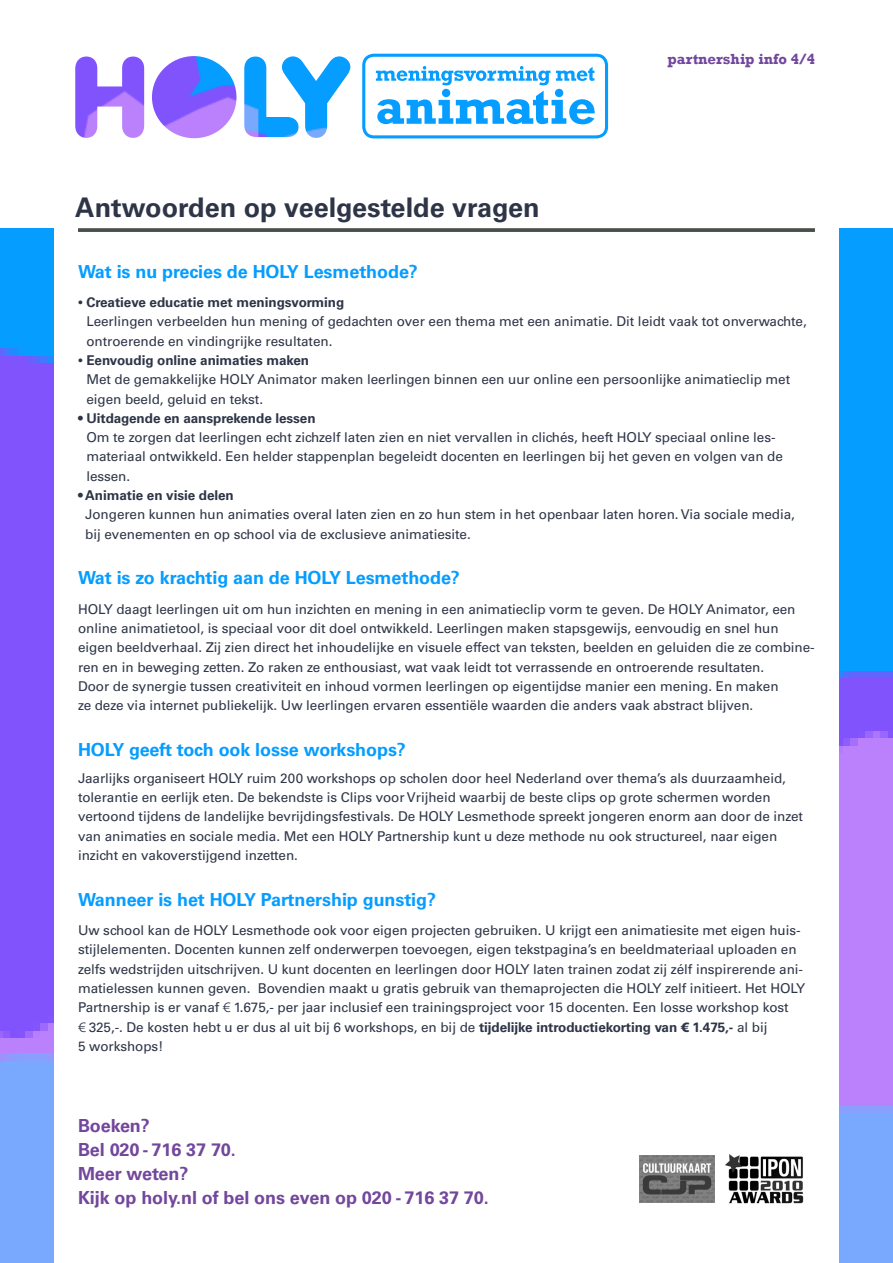
<style>
.page{position:relative;width:893px;height:1263px;background:#fff}
.page>*{position:absolute;margin:0;border:0;box-sizing:border-box;transform-origin:0 0}
.t1{font:700 27px "Univers";color:#2e3547}
.t2{font:700 18px "Univers";letter-spacing:-.005em;color:#059dff}
.t3{font:700 18px "Univers";letter-spacing:-.005em;color:#72479c}
.t4{font:700 15px "Rockwell";color:#72479c}
.t5{font:13.5px/19.2px "Univers";letter-spacing:-.005em;color:#2e3547}
.s1{font-family:"Rockwell";font-weight:700}
.s2{font-weight:700}
.s3{font-family:"Linotype Euro Font Ato F"}
</style>
<div class="page">
<img style="left:0;top:228px;width:893px;height:1035px">
<div style="left:54px;top:27px;width:785px;height:1236px;background:#fff"></div>
<img style="left:640px;top:1155px;width:74px;height:48px">
<img style="left:725px;top:1154px;width:79px;height:50px">
<svg style="left:78px;top:228px;width:737px;height:4px;background:#535953"></svg>
<img style="left:362px;top:54px;width:246px;height:84px">
<img style="left:75px;top:56px;width:275px;height:82px">
<p class="t1" style="left:75px;top:192px;width:466px">Antwoorden op veelgestelde vragen</p>
<p class="t4" style="left:668px;top:50px;width:149px">partnership info 4/4</p>
<p class="t2" style="left:78px;top:261px;width:341px">Wat is nu precies de HOLY Lesmethode?</p>
<p class="t5" style="left:86px;top:293px;width:722px;text-indent:-8px"><span class="s1">•</span> <span class="s2">Creatieve educatie met meningsvorming<br></span>Leerlingen verbeelden hun mening of gedachten over een thema met een animatie. Dit leidt vaak tot onverwachte, ontroerende en vindingrijke resultaten.</p>
<p class="t5" style="left:86px;top:351px;width:705px;text-indent:-8px"><span class="s1">•</span> <span class="s2">Eenvoudig online animaties maken<br></span>Met de gemakkelijke HOLY Animator maken leerlingen binnen een uur online een persoonlijke animatieclip met eigen beeld, geluid en tekst.</p>
<p class="t5" style="left:86px;top:409px;width:698px;text-indent:-8px"><span class="s2">• Uitdagende en aansprekende lessen<br></span>Om te zorgen dat leerlingen echt zichzelf laten zien en niet vervallen in clichés, heeft HOLY speciaal online les&shy;materiaal ontwikkeld. Een helder stappenplan begeleidt docenten en leerlingen bij het geven en volgen van de lessen.</p>
<p class="t5" style="left:85px;top:486px;width:711px;text-indent:-7px"><span class="s2">• Animatie en visie delen<br></span>Jongeren kunnen hun animaties overal laten zien en zo hun stem in het openbaar laten horen. Via sociale media, bij evenementen en op school via de exclusieve animatiesite.</p>
<p class="t2" style="left:78px;top:567px;width:383px">Wat is zo krachtig aan de HOLY Lesmethode?</p>
<p class="t5" style="left:78px;top:600px;width:738px">HOLY daagt leerlingen uit om hun inzichten en mening in een animatieclip vorm te geven. De HOLY Animator, een online animatietool, is speciaal voor dit doel ontwikkeld. Leerlingen maken stapsgewijs, eenvoudig en snel hun eigen beeldverhaal. Zij zien direct het inhoudelijke en visuele effect van teksten, beelden en geluiden die ze combine&shy;ren en in beweging zetten. Zo raken ze enthousiast, wat vaak leidt tot verrassende en ontroerende resultaten.<br>Door de synergie tussen creativiteit en inhoud vormen leerlingen op eigentijdse manier een mening. En maken<br>ze deze via internet publiekelijk. Uw leerlingen ervaren essentiële waarden die anders vaak abstract blijven.</p>
<p class="t2" style="left:78px;top:739px;width:329px">HOLY geeft toch ook losse workshops?</p>
<p class="t5" style="left:78px;top:768px;width:726px">Jaarlijks organiseert HOLY ruim 200 workshops op scholen door heel Nederland over thema’s als duurzaamheid, tolerantie en eerlijk eten. De bekendste is Clips voor Vrijheid waarbij de beste clips op grote schermen worden vertoond tijdens de landelijke bevrijdingsfestivals. De HOLY Lesmethode spreekt jongeren enorm aan door de inzet van animaties en sociale media. Met een HOLY Partnership kunt u deze methode nu ook structureel, naar eigen inzicht en vakoverstijgend inzetten.</p>
<p class="t2" style="left:78px;top:889px;width:360px">Wanneer is het HOLY Partnership gunstig?</p>
<p class="t5" style="left:78px;top:921px;width:728px">Uw school kan de HOLY Lesmethode ook voor eigen projecten gebruiken. U krijgt een animatiesite met eigen huis&shy;stijlelementen. Docenten kunnen zelf onderwerpen toevoegen, eigen tekstpagina’s en beeldmateriaal uploaden en zelfs wedstrijden uitschrijven. U kunt docenten en leerlingen door HOLY laten trainen zodat zij zélf inspirerende ani&shy;matielessen kunnen geven. Bovendien maakt u gratis gebruik van themaprojecten die HOLY zelf initieert. Het HOLY Partnership is er vanaf <span class="s3">1</span> 1.675,- per jaar inclusief een trainingsproject voor 15 docenten. Een losse workshop kost<br><span class="s3">1</span> 325,-. De kosten hebt u er dus al uit bij 6 workshops, en bij de <span class="s2">tijdelijke introductiekorting van</span> <span class="s3">7</span> <span class="s2">1.475,-</span> al bij</p>
<p class="t5" style="left:78px;top:1036px;width:87px">5 workshops!</p>
<p class="t3" style="left:78px;top:1115px;width:73px">Boeken?</p>
<p class="t3" style="left:78px;top:1139px;width:159px">Bel 020 - 716 37 70.</p>
<p class="t3" style="left:78px;top:1163px;width:112px">Meer weten?</p>
<p class="t3" style="left:78px;top:1187px;width:412px">Kijk op holy.nl of bel ons even op 020 - 716 37 70.</p>
</div>
